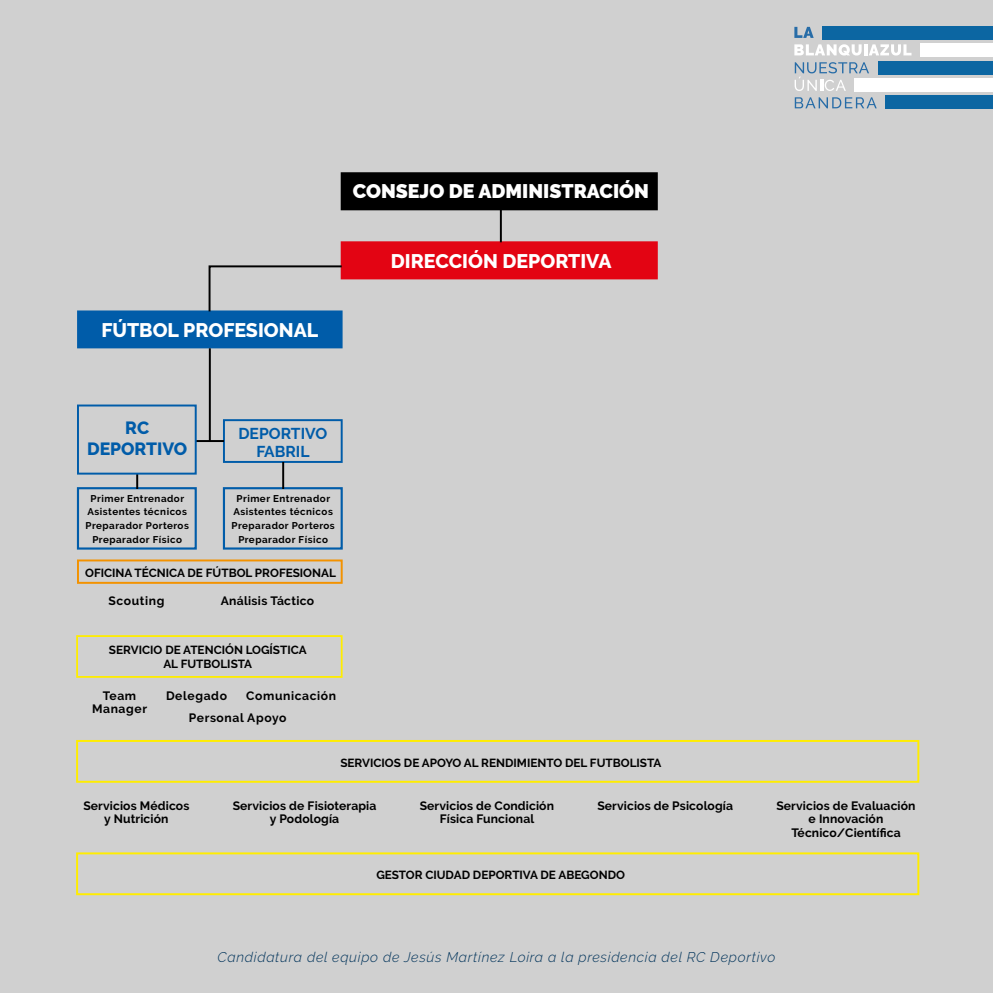
<style>
.page{position:relative;width:993px;height:993px;background:#fff}
.page>*{position:absolute;margin:0;border:0;box-sizing:border-box;transform-origin:0 0}
.t1{font:800 19.6px "Raleway";color:#fff}
.t2{font:900 19.6px "Raleway";color:#fff}
.t3{font:800 17.68px/21.2px "Raleway";color:#005ca9;text-align:center}
.t4{font:700 15.75px/17.7px "Raleway";color:#005ca9;text-align:center}
.t5{font:italic 300 14px "Raleway";letter-spacing:.05em;color:#02345b}
.t6{font:700 12.08px/13.7px "Raleway";letter-spacing:.01em;color:#000;text-align:center}
.t7{font:700 12.08px "Raleway";letter-spacing:.05em;color:#000}
.t8{font:700 11.72px/13.7px "Raleway";color:#000;text-align:center}
.t9{font:700 9.8px/13.7px "Raleway";letter-spacing:.05em;color:#000;text-align:center}
</style>
<div class="page">
<div style="left:0;top:0;width:992px;height:992px;background:#d0d0d0"></div>
<svg style="left:794px;top:62px;width:74px;height:29px"></svg>
<svg style="left:794px;top:97px;width:82px;height:11px"></svg>
<svg style="left:794px;top:27px;width:19px;height:11px"></svg>
<svg style="left:794px;top:44px;width:117px;height:11px"></svg>
<div style="left:885px;top:95px;width:107px;height:14px;background:#0c66a2"></div>
<div style="left:877px;top:61px;width:115px;height:13px;background:#0c66a2"></div>
<div style="left:854px;top:78px;width:138px;height:14px;background:#fff"></div>
<div style="left:822px;top:26px;width:170px;height:14px;background:#0c66a2"></div>
<div style="left:920px;top:43px;width:72px;height:14px;background:#fff"></div>
<div style="left:78px;top:311px;width:263px;height:36px;background:#005ca9"></div>
<div style="left:77px;top:310px;width:265px;height:38px;border:2px solid #005ca9"></div>
<div style="left:77px;top:559px;width:265px;height:24px;border:2px solid #f39200"></div>
<div style="left:77px;top:487px;width:120px;height:62px;border:2px solid #005ca9"></div>
<div style="left:223px;top:419px;width:119px;height:44px;border:2px solid #005ca9"></div>
<div style="left:341px;top:242px;width:315px;height:36px;background:#e30413"></div>
<div style="left:340px;top:241px;width:317px;height:38px;border:2px solid #e30413"></div>
<div style="left:341px;top:173px;width:315px;height:36px;background:#000"></div>
<div style="left:340px;top:172px;width:317px;height:38px;border:2px solid #000"></div>
<hr style="left:499px;top:209px;width:2px;height:33px;background:#000">
<hr style="left:209px;top:348px;width:2px;height:93px;background:#000">
<svg style="left:136px;top:474px;width:2px;height:15px"></svg>
<div style="left:223px;top:487px;width:119px;height:62px;border:2px solid #005ca9"></div>
<hr style="left:282px;top:462px;width:2px;height:27px;background:#000">
<svg style="left:207px;top:264px;width:136px;height:49px"></svg>
<hr style="left:196px;top:440px;width:28px;height:2px;background:#000">
<div style="left:77px;top:404px;width:120px;height:70px;border:2px solid #005ca9"></div>
<div style="left:76px;top:635px;width:266px;height:42px;border:2px solid #ffed00"></div>
<div style="left:76px;top:739px;width:843px;height:43px;border:2px solid #ffed00"></div>
<div style="left:76px;top:852px;width:843px;height:42px;border:2px solid #ffed00"></div>
<h1 class="t2" style="left:352px;top:180px;width:298px">CONSEJO DE ADMINISTRACIÓN</h1>
<h1 class="t1" style="left:101px;top:319px;width:218px">FÚTBOL PROFESIONAL</h1>
<h2 class="t3" style="left:87px;top:417px;width:102px">RC<br>DEPORTIVO</h2>
<h3 class="t4" style="left:238px;top:424px;width:90px">DEPORTIVO<br>FABRIL</h3>
<p class="t9" style="left:85px;top:491px;width:105px">Primer Entrenador<br>Asistentes técnicos<br>Preparador Porteros<br>Preparador Físico</p>
<p class="t9" style="left:231px;top:491px;width:105px">Primer Entrenador<br>Asistentes técnicos<br>Preparador Porteros<br>Preparador Físico</p>
<p class="t8" style="left:85px;top:565px;width:252px">OFICINA TÉCNICA DE FÚTBOL PROFESIONAL</p>
<p class="t7" style="left:108px;top:593px;width:57px">Scouting</p>
<p class="t6" style="left:221px;top:593px;width:95px">Análisis Táctico</p>
<p class="t8" style="left:109px;top:643px;width:199px">SERVICIO DE ATENCIÓN LOGÍSTICA<br>AL FUTBOLISTA</p>
<p class="t6" style="left:103px;top:688px;width:35px">Team</p>
<p class="t7" style="left:166px;top:688px;width:63px">Delegado</p>
<p class="t7" style="left:246px;top:688px;width:91px">Comunicación</p>
<p class="t7" style="left:92px;top:702px;width:56px">Manager</p>
<p class="t7" style="left:189px;top:710px;width:99px">Personal Apoyo</p>
<h1 class="t1" style="left:391px;top:250px;width:222px">DIRECCIÓN DEPORTIVA</h1>
<p class="t8" style="left:340px;top:755px;width:322px">SERVICIOS DE APOYO AL RENDIMIENTO DEL FUTBOLISTA</p>
<p class="t6" style="left:83px;top:798px;width:107px">Servicios Médicos y Nutrición</p>
<p class="t6" style="left:232px;top:798px;width:145px">Servicios de Fisioterapia y Podología</p>
<p class="t6" style="left:776px;top:798px;width:141px">Servicios de Evaluación e Innovación<br>Técnico/Científica</p>
<p class="t6" style="left:419px;top:798px;width:136px">Servicios de Condición</p>
<p class="t6" style="left:597px;top:798px;width:137px">Servicios de Psicología</p>
<p class="t6" style="left:439px;top:812px;width:96px">Física Funcional</p>
<p class="t8" style="left:376px;top:868px;width:250px">GESTOR CIUDAD DEPORTIVA DE ABEGONDO</p>
<p class="t5" style="left:217px;top:948px;width:559px">Candidatura del equipo de Jesús Martínez Loira a la presidencia del RC Deportivo</p>
</div>
